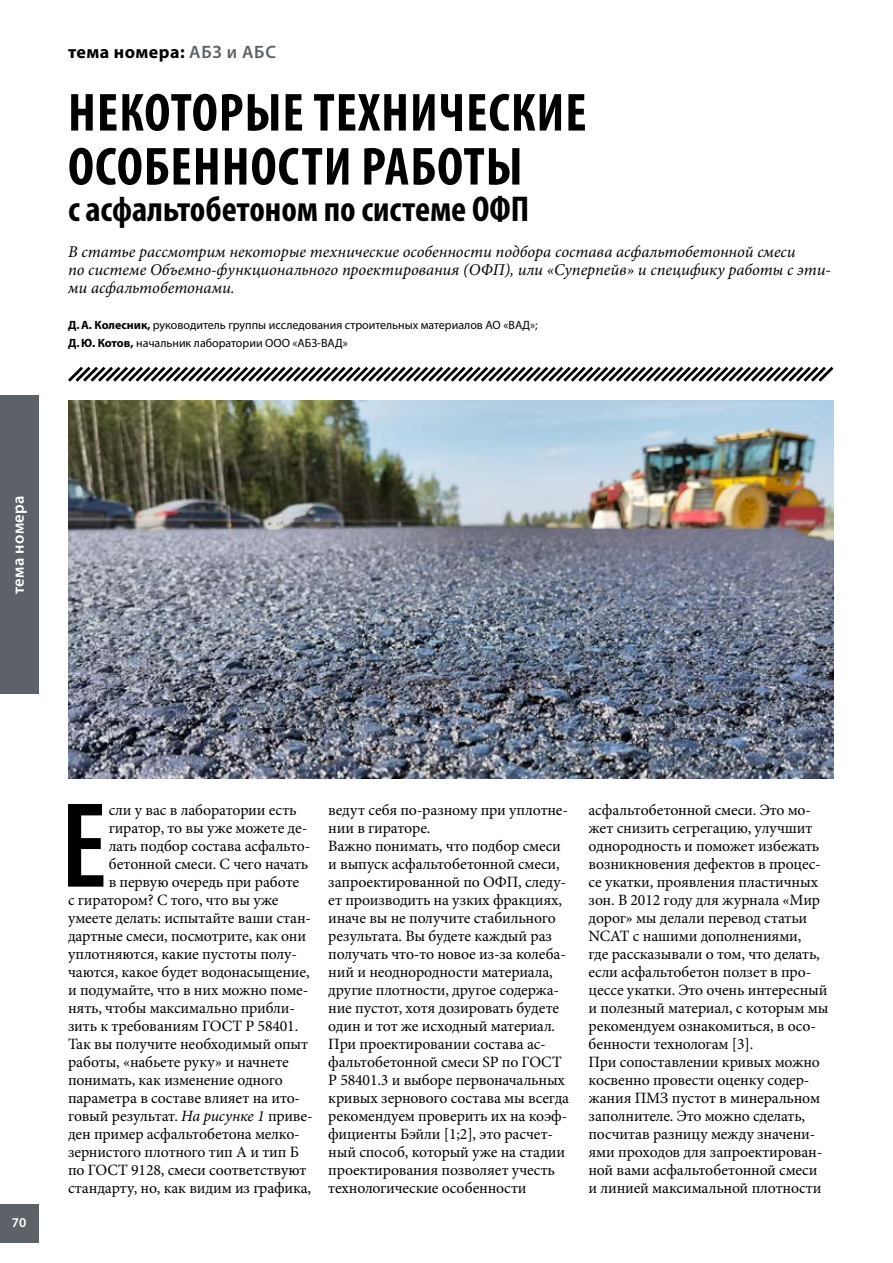
<style>
.page{position:relative;width:893px;height:1263px;background:#fff}
.page>*{position:absolute;margin:0;border:0;box-sizing:border-box;transform-origin:0 0}
.t1{font:600 condensed 122.55px "Myriad Pro";color:#000}
.t2{font:700 condensed 54px/54px "Myriad Pro";letter-spacing:.02em;color:#000}
.t3{font:700 condensed 36px "Myriad Pro";color:#000}
.t4{font:700 18px "Myriad Pro";letter-spacing:.025em;color:#000}
.t5{font:italic 16.5px/18px "Minion Pro";color:#000}
.t6{font:600 16.5px "Myriad Pro";letter-spacing:.025em;color:#fff}
.t7{font:15.75px/18px "Minion Pro";letter-spacing:-.01em;color:#000}
.t8{font:600 13.5px "Myriad Pro";color:#fff}
.t9{font:12px/18px "Myriad Pro";color:#000}
.s1{font-weight:600;color:#5c6268}
.s2{font-weight:700}
.s3{font-style:italic}
</style>
<div class="page">
<div style="left:0;top:1204px;width:38px;height:39px;background:#5c6268"></div>
<div style="left:0;top:395px;width:38px;height:299px;background:#5c6268"></div>
<svg style="left:68px;top:366px;width:766px;height:16px"></svg>
<img style="left:68px;top:401px;width:765px;height:378px">
<p class="t4" style="left:68px;top:40px;width:209px">тема номера: <span class="s1">АБЗ и АБС</span></p>
<h2 class="t2" style="left:68px;top:84px;width:520px">НЕКОТОРЫЕ ТЕХНИЧЕСКИЕ<br>ОСОБЕННОСТИ РАБОТЫ</h2>
<h3 class="t3" style="left:68px;top:186px;width:463px">с асфальтобетоном по системе ОФП</h3>
<p class="t5" style="left:68px;top:242px;width:764px">В статье рассмотрим некоторые технические особенности подбора состава асфальтобетонной смеси<br>по системе Объемно-функционального проектирования (ОФП), или «Суперпейв» и специфику работы с эти&shy;ми асфальтобетонами.</p>
<p class="t9" style="left:68px;top:315px;width:471px"><span class="s2">Д.А. Колесник,</span> руководитель группы исследования строительных материалов АО «ВАД»;<br><span class="s2">Д.Ю. Котов,</span> начальник лаборатории ООО «АБЗ-ВАД»</p>
<p class="t6" style="left:8px;top:594px;width:100px;rotate:-90deg">тема номера</p>
<p class="t8" style="left:12px;top:1213px;width:16px">70</p>
<h1 class="t1" style="left:61px;top:770px;width:48px">Е</h1>
<p class="t7" style="left:109px;top:801px;width:189px">сли у вас в лаборатории есть</p>
<p class="t7" style="left:109px;top:819px;width:200px">гиратор, то вы уже можете де-</p>
<p class="t7" style="left:109px;top:837px;width:203px">лать подбор состава асфальто-</p>
<p class="t7" style="left:109px;top:855px;width:201px">бетонной смеси. С чего начать</p>
<p class="t7" style="left:109px;top:873px;width:192px">в первую очередь при работе</p>
<p class="t7" style="left:68px;top:891px;width:212px">с гиратором? С того, что вы уже</p>
<p class="t7" style="left:68px;top:909px;width:245px">умеете делать: испытайте ваши стан-</p>
<p class="t7" style="left:68px;top:927px;width:240px">дартные смеси, посмотрите, как они</p>
<p class="t7" style="left:68px;top:945px;width:231px">уплотняются, какие пустоты полу-</p>
<p class="t7" style="left:68px;top:963px;width:243px">чаются, какое будет водонасыщение,</p>
<p class="t7" style="left:68px;top:981px;width:242px">и подумайте, что в них можно поме-</p>
<p class="t7" style="left:68px;top:999px;width:228px">нять, чтобы максимально прибли-</p>
<p class="t7" style="left:68px;top:1017px;width:232px">зить к требованиям ГОСТ Р 58401.</p>
<p class="t7" style="left:68px;top:1035px;width:242px">Так вы получите необходимый опыт</p>
<p class="t7" style="left:68px;top:1053px;width:222px">работы, «набьете руку» и начнете</p>
<p class="t7" style="left:68px;top:1071px;width:216px">понимать, как изменение одного</p>
<p class="t7" style="left:68px;top:1089px;width:234px">параметра в составе влияет на ито-</p>
<p class="t7" style="left:68px;top:1107px;width:246px">говый результат. <span class="s3">На рисунке 1</span> приве-</p>
<p class="t7" style="left:68px;top:1125px;width:233px">ден пример асфальтобетона мелко-</p>
<p class="t7" style="left:68px;top:1143px;width:232px">зернистого плотного тип А и тип Б</p>
<p class="t7" style="left:68px;top:1161px;width:240px">по ГОСТ 9128, смеси соответствуют</p>
<p class="t7" style="left:68px;top:1179px;width:245px">стандарту, но, как видим из графика,</p>
<p class="t7" style="left:328px;top:801px;width:242px">ведут себя по-разному при уплотне&shy;нии в гираторе.<br>Важно понимать, что подбор смеси и выпуск асфальтобетонной смеси, запроектированной по ОФП, следу&shy;ет производить на узких фракциях, иначе вы не получите стабильного результата. Вы будете каждый раз получать что-то новое из-за колеба&shy;ний и неоднородности материала, другие плотности, другое содержа&shy;ние пустот, хотя дозировать будете один и тот же исходный материал.<br>При проектировании состава ас&shy;фальтобетонной смеси SP по ГОСТ<br>Р 58401.3 и выборе первоначальных кривых зернового состава мы всегда рекомендуем проверить их на коэф&shy;фициенты Бэйли [1;2], это расчет&shy;ный способ, который уже на стадии проектирования позволяет учесть технологические особенности</p>
<p class="t7" style="left:588px;top:801px;width:241px">асфальтобетонной смеси. Это мо&shy;жет снизить сегрегацию, улучшит однородность и поможет избежать возникновения дефектов в процес&shy;се укатки, проявления пластичных зон. В 2012 году для журнала «Мир дорог» мы делали перевод статьи<br>NCAT с нашими дополнениями,<br>где рассказывали о том, что делать, если асфальтобетон ползет в про&shy;цессе укатки. Это очень интересный и полезный материал, с которым мы рекомендуем ознакомиться, в осо&shy;бенности технологам [3].<br>При сопоставлении кривых можно косвенно провести оценку содер&shy;жания ПМЗ пустот в минеральном заполнителе. Это можно сделать, посчитав разницу между значени&shy;ями проходов для запроектирован&shy;ной вами асфальтобетонной смеси и линией максимальной плотности</p>
</div>
